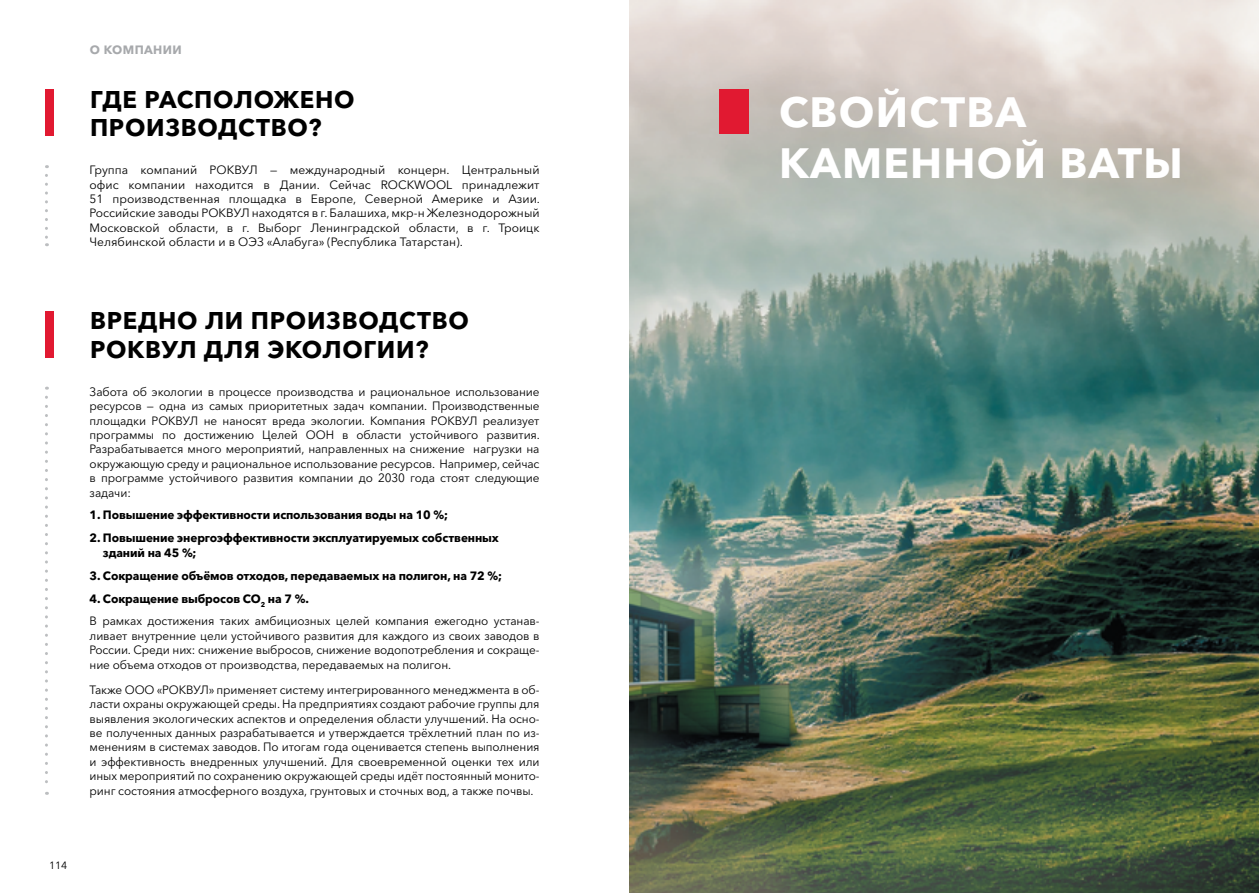
<style>
.page{position:relative;width:1259px;height:893px;background:#fff}
.page>*{position:absolute;margin:0;border:0;box-sizing:border-box;transform-origin:0 0}
.t1{font:700 42px/50.4px "Avenir Next Cyr";letter-spacing:.03em;color:#fff}
.t2{font:700 24px/28.8px "Avenir Next Cyr";letter-spacing:.03em;color:#000}
.t3{font:12px/14.4px "Avenir Next Cyr";letter-spacing:-.01em;color:#000;text-align:justify}
.t4{font:700 12px/14.4px "Avenir Next Cyr";letter-spacing:-.01em;color:#000}
.t5{font:700 12px "Avenir Next Cyr";letter-spacing:.03em;color:#a7a9ac}
.t6{font:10.5px "Avenir Next Cyr";color:#000}
.s1{font-weight:700}
</style>
<div class="page">
<div style="left:45px;top:311px;width:8px;height:47px;background:#e11931"></div>
<svg style="left:45px;top:397px;width:3px;height:398px"></svg>
<div style="left:45px;top:90px;width:8px;height:46px;background:#e11931"></div>
<svg style="left:45px;top:175px;width:3px;height:71px"></svg>
<img style="left:629px;top:0;width:630px;height:893px">
<div style="left:719px;top:89px;width:30px;height:45px;background:#e11931"></div>
<p class="t5" style="left:90px;top:42px;width:93px">О КОМПАНИИ</p>
<h2 class="t2" style="left:90px;top:85px;width:266px">ГДЕ РАСПОЛОЖЕНО<br>ПРОИЗВОДСТВО?</h2>
<p class="t3" style="left:90px;top:163px;width:452px">Группа компаний РОКВУЛ — международный концерн. Центральный офис компании находится в Дании. Сейчас ROCKWOOL принадлежит 51 производственная площадка в Европе, Северной Америке и Азии.<br>Российские заводы РОКВУЛ находятся в г. Балашиха, мкр-н Железнодорожный Московской области, в г. Выборг Ленинградской области, в г. Троицк Челябинской области и в ОЭЗ «Алабуга» (Республика Татарстан).</p>
<h2 class="t2" style="left:90px;top:306px;width:380px">ВРЕДНО ЛИ ПРОИЗВОДСТВО<br>РОКВУЛ ДЛЯ ЭКОЛОГИИ?</h2>
<p class="t3" style="left:90px;top:384px;width:452px">Забота об экологии в процессе производства и рациональное использование ресурсов — одна из самых приоритетных задач компании. Производственные площадки РОКВУЛ не наносят вреда экологии. Компания РОКВУЛ реализует программы по достижению Целей ООН в области устойчивого развития.<br>Разрабатывается много мероприятий, направленных на снижение нагрузки на окружающую среду и рациональное использование ресурсов. Например, сейчас в программе устойчивого развития компании до 2030 года стоят следующие задачи:</p>
<p class="t4" style="left:90px;top:508px;width:360px">1. Повышение эффективности использования воды на 10 %;</p>
<p class="t4" style="left:103px;top:531px;width:397px;text-indent:-13px">2. Повышение энергоэффективности эксплуатируемых собственных зданий на 45 %;</p>
<p class="t4" style="left:90px;top:568px;width:414px">3. Сокращение объёмов отходов, передаваемых на полигон, на 72 %;</p>
<p class="t3" style="left:90px;top:587px;width:451px;line-height:23px"><span class="s1">4. Сокращение выбросов CO</span><sub>2</sub> <span class="s1">на 7 %.<br></span>В рамках достижения таких амбициозных целей компания ежегодно устанав-</p>
<p class="t3" style="left:90px;top:628px;width:451px">ливает внутренние цели устойчивого развития для каждого из своих заводов в России. Среди них: снижение выбросов, снижение водопотребления и сокраще&shy;ние объема отходов от производства, передаваемых на полигон.</p>
<p class="t3" style="left:90px;top:682px;width:451px">Также ООО «РОКВУЛ» применяет систему интегрированного менеджмента в об&shy;ласти охраны окружающей среды. На предприятиях создают рабочие группы для выявления экологических аспектов и определения области улучшений. На осно&shy;ве полученных данных разрабатывается и утверждается трёхлетний план по из&shy;менениям в системах заводов. По итогам года оценивается степень выполнения и эффективность внедренных улучшений. Для своевременной оценки тех или иных мероприятий по сохранению окружающей среды идёт постоянный монито&shy;ринг состояния атмосферного воздуха, грунтовых и сточных вод, а также почвы.</p>
<p class="t6" style="left:49px;top:859px;width:20px">114</p>
<h1 class="t1" style="left:779px;top:87px;width:405px">СВОЙСТВА<br>КАМЕННОЙ ВАТЫ</h1>
</div>
